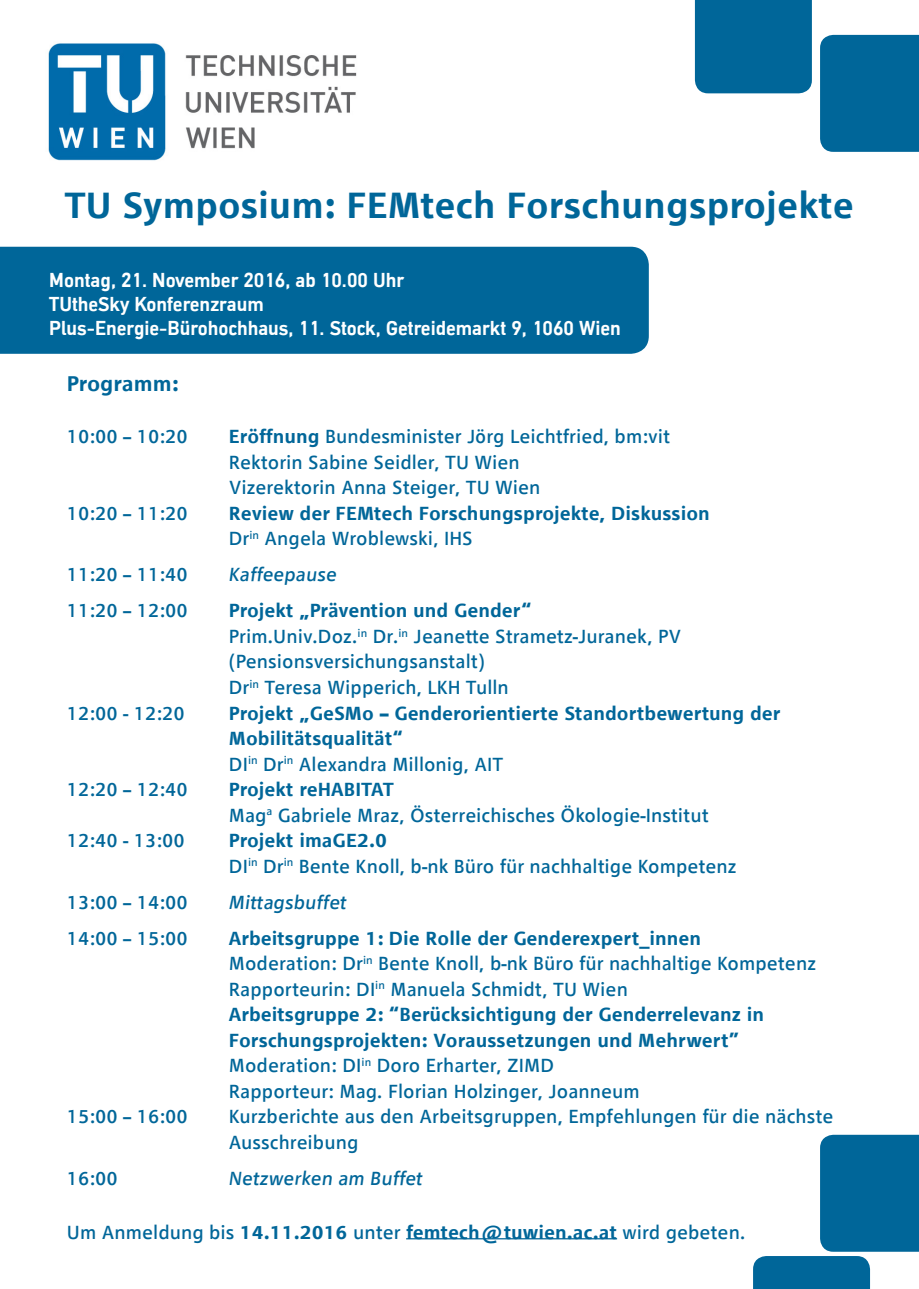
<style>
.page{position:relative;width:919px;height:1289px;background:#fff}
.page>*{position:absolute;margin:0;border:0;box-sizing:border-box;transform-origin:0 0}
.t1{font:500 36px "TU Text";color:#069}
.t2{font:700 21px "TU Headline";color:#fff}
.t3{font:500 21px "TU Text";color:#069}
.t4{font:18.75px/25.5px "TU Text";color:#069}
.t5{font:500 18.75px "TU Text";color:#069}
.t6{font:italic 18.75px "TU Text";color:#069}
.s1{font-weight:500}
</style>
<div class="page">
<div style="left:0;top:247px;width:648px;height:107px;background:#069"></div>
<hr style="left:406px;top:1238px;width:211px;height:1px;background:#069">
<img style="left:48px;top:43px;width:309px;height:118px">
<div style="left:694px;top:0;width:117px;height:93px;background:#069"></div>
<div style="left:820px;top:35px;width:98px;height:117px;background:#069"></div>
<svg style="left:753px;top:1134px;width:165px;height:154px"></svg>
<p class="t1" style="left:64px;top:182px;width:790px">TU Symposium: FEMtech Forschungsprojekte</p>
<p class="t2" style="left:49px;top:267px;width:356px">Montag, 21. November 2016, ab 10.00 Uhr</p>
<p class="t2" style="left:49px;top:291px;width:216px">TUtheSky Konferenzraum</p>
<p class="t2" style="left:49px;top:315px;width:573px">Plus-Energie-Bürohochhaus, 11. Stock, Getreidemarkt 9, 1060 Wien</p>
<p class="t3" style="left:67px;top:370px;width:113px">Programm:</p>
<p class="t4" style="left:67px;top:424px;width:122px">10:00 – 10:20</p>
<p class="t4" style="left:229px;top:424px;width:443px"><span class="s1">Eröffnung</span> Bundesminister Jörg Leichtfried, bm:vit</p>
<p class="t4" style="left:229px;top:449px;width:292px">Rektorin Sabine Seidler, TU Wien</p>
<p class="t4" style="left:229px;top:475px;width:313px">Vizerektorin Anna Steiger, TU Wien</p>
<p class="t4" style="left:67px;top:500px;width:122px">10:20 – 11:20</p>
<p class="t5" style="left:229px;top:501px;width:482px">Review der FEMtech Forschungsprojekte, Diskussion</p>
<p class="t4" style="left:229px;top:526px;width:245px">Dr<sup>in</sup> Angela Wroblewski, IHS</p>
<p class="t4" style="left:67px;top:562px;width:122px">11:20 – 11:40</p>
<p class="t6" style="left:229px;top:563px;width:109px">Kaffeepause</p>
<p class="t4" style="left:67px;top:598px;width:122px">11:20 – 12:00</p>
<p class="t5" style="left:229px;top:599px;width:304px">Projekt „Prävention und Gender“</p>
<p class="t4" style="left:229px;top:623px;width:454px">Prim.Univ.Doz.<sup>in</sup> Dr.<sup>in</sup> Jeanette Strametz-Juranek, PV (Pensionsversichungsanstalt)</p>
<p class="t4" style="left:229px;top:674px;width:281px">Dr<sup>in</sup> Teresa Wipperich, LKH Tulln</p>
<p class="t4" style="left:67px;top:700px;width:120px">12:00 - 12:20</p>
<p class="t5" style="left:229px;top:701px;width:553px">Projekt „GeSMo – Genderorientierte Standortbewertung der</p>
<p class="t5" style="left:229px;top:726px;width:175px">Mobilitätsqualität“</p>
<p class="t4" style="left:229px;top:751px;width:276px">DI<sup>in</sup> Dr<sup>in</sup> Alexandra Millonig, AIT</p>
<p class="t4" style="left:67px;top:776px;width:122px">12:20 – 12:40</p>
<p class="t5" style="left:229px;top:777px;width:166px">Projekt reHABITAT</p>
<p class="t4" style="left:229px;top:802px;width:481px">Mag<sup>a</sup> Gabriele Mraz, Österreichisches Ökologie-Institut</p>
<p class="t4" style="left:67px;top:827px;width:120px">12:40 - 13:00</p>
<p class="t5" style="left:229px;top:828px;width:160px">Projekt imaGE2.0</p>
<p class="t4" style="left:229px;top:853px;width:509px">DI<sup>in</sup> Dr<sup>in</sup> Bente Knoll, b-nk Büro für nachhaltige Kompetenz</p>
<p class="t4" style="left:67px;top:889px;width:122px">13:00 – 14:00</p>
<p class="t6" style="left:229px;top:890px;width:119px">Mittagsbuffet</p>
<p class="t4" style="left:67px;top:925px;width:122px">14:00 – 15:00</p>
<p class="t5" style="left:229px;top:926px;width:474px">Arbeitsgruppe 1: Die Rolle der Genderexpert_innen</p>
<p class="t4" style="left:229px;top:950px;width:588px">Moderation: Dr<sup>in</sup> Bente Knoll, b-nk Büro für nachhaltige Kompetenz</p>
<p class="t4" style="left:229px;top:976px;width:400px">Rapporteurin: DI<sup>in</sup> Manuela Schmidt, TU Wien</p>
<p class="t5" style="left:229px;top:1002px;width:536px">Arbeitsgruppe 2: “Berücksichtigung der Genderrelevanz in</p>
<p class="t5" style="left:229px;top:1028px;width:511px">Forschungsprojekten: Voraussetzungen und Mehrwert”</p>
<p class="t4" style="left:229px;top:1052px;width:326px">Moderation: DI<sup>in</sup> Doro Erharter, ZIMD</p>
<p class="t4" style="left:229px;top:1078px;width:412px">Rapporteur: Mag. Florian Holzinger, Joanneum</p>
<p class="t4" style="left:67px;top:1103px;width:122px">15:00 – 16:00</p>
<p class="t4" style="left:229px;top:1103px;width:606px">Kurzberichte aus den Arbeitsgruppen, Empfehlungen für die nächste</p>
<p class="t4" style="left:229px;top:1129px;width:131px">Ausschreibung</p>
<p class="t4" style="left:67px;top:1165px;width:52px">16:00</p>
<p class="t6" style="left:229px;top:1166px;width:196px">Netzwerken am Buffet</p>
<p class="t4" style="left:67px;top:1219px;width:680px">Um Anmeldung bis <span class="s1">14.11.2016</span> unter <span class="s1">femtech@tuwien.ac.at</span> wird gebeten.</p>
</div>
